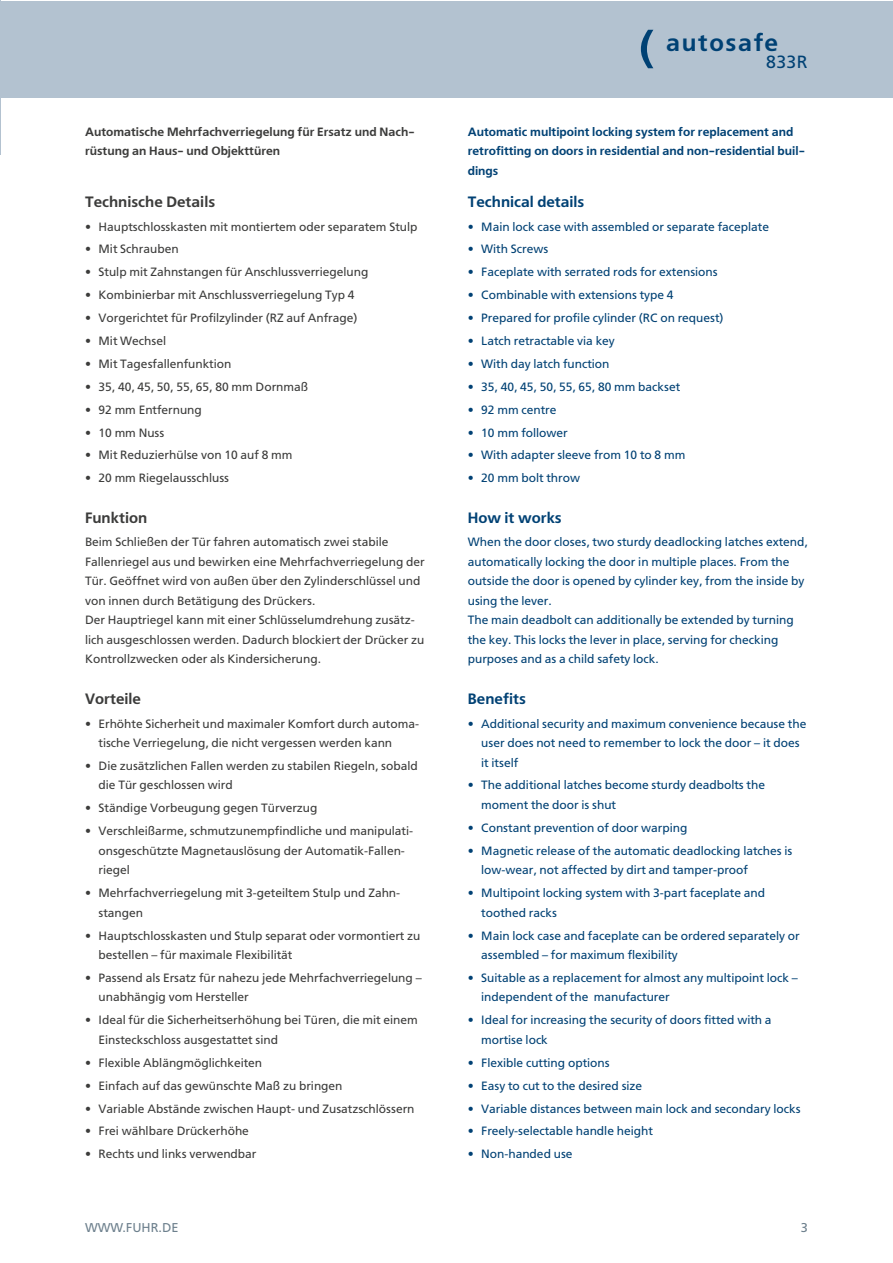
<style>
.page{position:relative;width:893px;height:1263px;background:#fff}
.page>*{position:absolute;margin:0;border:0;box-sizing:border-box;transform-origin:0 0}
.t1{font:600 24.15px "Free Set";letter-spacing:.07em;color:#004174}
.t2{font:17.7px "Free Set";color:#004174}
.t3{font:600 15px "Free Set";color:#004174}
.t4{font:600 15px "Free Set";color:#3c3c3b}
.t5{font:12.75px "Free Set";color:#6d808d}
.t6{font:12px/19.5px "Free Set";color:#3c3c3b}
.t7{font:12px/19.5px "Free Set";color:#004174}
.t8{font:600 12px/19.5px "Free Set";color:#004174}
.t9{font:600 12px/19.5px "Free Set";color:#3c3c3b}
</style>
<div class="page">
<div style="left:0;top:1px;width:892px;height:97px;background:#b3c2d0"></div>
<svg style="left:641px;top:30px;width:12px;height:38px"></svg>
<h1 class="t1" style="left:666px;top:28px;width:113px">autosafe</h1>
<h2 class="t2" style="left:766px;top:51px;width:43px">833R</h2>
<p class="t9" style="left:85px;top:122px;width:331px">Automatische Mehrfachverriegelung für Ersatz und Nach&shy;rüstung an Haus- und Objekttüren</p>
<p class="t8" style="left:468px;top:122px;width:339px">Automatic multipoint locking system for replacement and retrofitting on doors in residential and non-residential buil&shy;dings</p>
<p class="t4" style="left:85px;top:193px;width:132px">Technische Details</p>
<p class="t6" style="left:85px;top:217px;width:334px">• Hauptschlosskasten mit montiertem oder separatem Stulp</p>
<p class="t6" style="left:85px;top:239px;width:95px">• Mit Schrauben</p>
<p class="t6" style="left:85px;top:262px;width:285px">• Stulp mit Zahnstangen für Anschlussverriegelung</p>
<p class="t6" style="left:85px;top:285px;width:271px">• Kombinierbar mit Anschlussverriegelung Typ 4</p>
<p class="t6" style="left:85px;top:308px;width:274px">• Vorgerichtet für Profilzylinder (RZ auf Anfrage)</p>
<p class="t6" style="left:85px;top:331px;width:83px">• Mit Wechsel</p>
<p class="t6" style="left:85px;top:354px;width:148px">• Mit Tagesfallenfunktion</p>
<p class="t6" style="left:85px;top:377px;width:225px">• 35, 40, 45, 50, 55, 65, 80 mm Dornmaß</p>
<p class="t6" style="left:85px;top:400px;width:118px">• 92 mm Entfernung</p>
<p class="t6" style="left:85px;top:423px;width:81px">• 10 mm Nuss</p>
<p class="t6" style="left:85px;top:445px;width:209px">• Mit Reduzierhülse von 10 auf 8 mm</p>
<p class="t6" style="left:85px;top:468px;width:146px">• 20 mm Riegelausschluss</p>
<p class="t3" style="left:468px;top:193px;width:118px">Technical details</p>
<p class="t7" style="left:468px;top:217px;width:303px">• Main lock case with assembled or separate faceplate</p>
<p class="t7" style="left:468px;top:239px;width:82px">• With Screws</p>
<p class="t7" style="left:468px;top:262px;width:251px">• Faceplate with serrated rods for extensions</p>
<p class="t7" style="left:468px;top:285px;width:207px">• Combinable with extensions type 4</p>
<p class="t7" style="left:468px;top:308px;width:257px">• Prepared for profile cylinder (RC on request)</p>
<p class="t7" style="left:468px;top:331px;width:148px">• Latch retractable via key</p>
<p class="t7" style="left:468px;top:354px;width:143px">• With day latch function</p>
<p class="t7" style="left:468px;top:377px;width:214px">• 35, 40, 45, 50, 55, 65, 80 mm backset</p>
<p class="t7" style="left:468px;top:400px;width:90px">• 92 mm centre</p>
<p class="t7" style="left:468px;top:423px;width:102px">• 10 mm follower</p>
<p class="t7" style="left:468px;top:445px;width:219px">• With adapter sleeve from 10 to 8 mm</p>
<p class="t7" style="left:468px;top:468px;width:114px">• 20 mm bolt throw</p>
<p class="t4" style="left:85px;top:508px;width:64px">Funktion</p>
<p class="t6" style="left:85px;top:532px;width:341px">Beim Schließen der Tür fahren automatisch zwei stabile Fallenriegel aus und bewirken eine Mehrfachverriegelung der Tür. Geöffnet wird von außen über den Zylinderschlüssel und von innen durch Betätigung des Drückers.<br>Der Hauptriegel kann mit einer Schlüsselumdrehung zusätz&shy;lich ausgeschlossen werden. Dadurch blockiert der Drücker zu Kontrollzwecken oder als Kindersicherung.</p>
<p class="t4" style="left:85px;top:689px;width:57px">Vorteile</p>
<p class="t6" style="left:99px;top:713px;width:322px;text-indent:-14px">• Erhöhte Sicherheit und maximaler Komfort durch automa&shy;tische Verriegelung, die nicht vergessen werden kann</p>
<p class="t6" style="left:99px;top:756px;width:321px;text-indent:-14px">• Die zusätzlichen Fallen werden zu stabilen Riegeln, sobald die Tür geschlossen wird</p>
<p class="t6" style="left:85px;top:798px;width:234px">• Ständige Vorbeugung gegen Türverzug</p>
<p class="t6" style="left:99px;top:821px;width:316px;text-indent:-14px">• Verschleißarme, schmutzunempfindliche und manipulati&shy;onsgeschützte Magnetauslösung der Automatik-Fallen&shy;riegel</p>
<p class="t6" style="left:99px;top:883px;width:303px;text-indent:-14px">• Mehrfachverriegelung mit 3-geteiltem Stulp und Zahn&shy;stangen</p>
<p class="t6" style="left:99px;top:925px;width:323px;text-indent:-14px">• Hauptschlosskasten und Stulp separat oder vormontiert zu bestellen – für maximale Flexibilität</p>
<p class="t6" style="left:99px;top:968px;width:325px;text-indent:-14px">• Passend als Ersatz für nahezu jede Mehrfachverriegelung – unabhängig vom Hersteller</p>
<p class="t6" style="left:99px;top:1010px;width:321px;text-indent:-14px">• Ideal für die Sicherheitserhöhung bei Türen, die mit einem<br>Einsteckschloss ausgestattet sind</p>
<p class="t6" style="left:85px;top:1053px;width:179px">• Flexible Ablängmöglichkeiten</p>
<p class="t6" style="left:85px;top:1076px;width:259px">• Einfach auf das gewünschte Maß zu bringen</p>
<p class="t6" style="left:85px;top:1098px;width:331px">• Variable Abstände zwischen Haupt- und Zusatzschlössern</p>
<p class="t6" style="left:85px;top:1121px;width:165px">• Frei wählbare Drückerhöhe</p>
<p class="t6" style="left:85px;top:1144px;width:173px">• Rechts und links verwendbar</p>
<p class="t3" style="left:468px;top:508px;width:96px">How it works</p>
<p class="t7" style="left:468px;top:532px;width:342px">When the door closes, two sturdy deadlocking latches extend, automatically locking the door in multiple places. From the outside the door is opened by cylinder key, from the inside by using the lever.<br>The main deadbolt can additionally be extended by turning the key. This locks the lever in place, serving for checking purposes and as a child safety lock.</p>
<p class="t3" style="left:468px;top:689px;width:60px">Benefits</p>
<p class="t7" style="left:481px;top:713px;width:327px;text-indent:-14px">• Additional security and maximum convenience because the user does not need to remember to lock the door – it does it itself</p>
<p class="t7" style="left:481px;top:775px;width:285px;text-indent:-14px">• The additional latches become sturdy deadbolts the moment the door is shut</p>
<p class="t7" style="left:468px;top:818px;width:221px">• Constant prevention of door warping</p>
<p class="t7" style="left:481px;top:841px;width:313px;text-indent:-14px">• Magnetic release of the automatic deadlocking latches is low-wear, not affected by dirt and tamper-proof</p>
<p class="t7" style="left:481px;top:883px;width:285px;text-indent:-14px">• Multipoint locking system with 3-part faceplate and toothed racks</p>
<p class="t7" style="left:481px;top:925px;width:320px;text-indent:-14px">• Main lock case and faceplate can be ordered separately or assembled – for maximum flexibility</p>
<p class="t7" style="left:481px;top:968px;width:318px;text-indent:-14px">• Suitable as a replacement for almost any multipoint lock – independent of the manufacturer</p>
<p class="t7" style="left:481px;top:1010px;width:292px;text-indent:-14px">• Ideal for increasing the security of doors fitted with a mortise lock</p>
<p class="t7" style="left:468px;top:1053px;width:143px">• Flexible cutting options</p>
<p class="t7" style="left:468px;top:1076px;width:176px">• Easy to cut to the desired size</p>
<p class="t7" style="left:468px;top:1098px;width:334px">• Variable distances between main lock and secondary locks</p>
<p class="t7" style="left:468px;top:1121px;width:187px">• Freely-selectable handle height</p>
<p class="t7" style="left:468px;top:1144px;width:106px">• Non-handed use</p>
<p class="t5" style="left:85px;top:1220px;width:95px">WWW.FUHR.DE</p>
<p class="t5" style="left:801px;top:1220px;width:9px">3</p>
</div>
